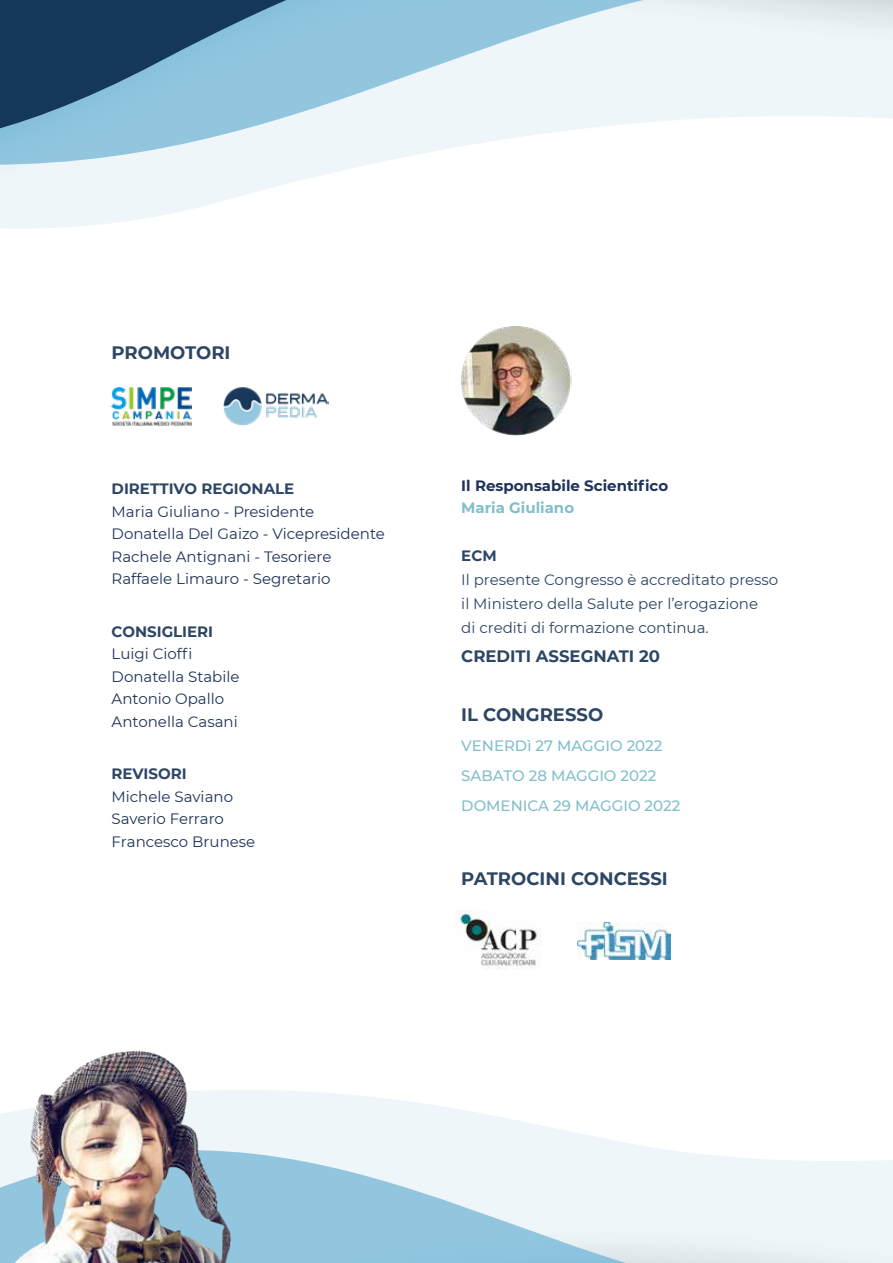
<style>
.page{position:relative;width:893px;height:1263px;background:#fff}
.page>*{position:absolute;margin:0;border:0;box-sizing:border-box;transform-origin:0 0}
.t1{font:700 18px "Montserrat";color:#2d4664}
.t2{font:700 16.5px "Montserrat";color:#2d4664}
.t3{font:15px/22.5px "Montserrat";color:#1f3258}
.t4{font:15px/24px "Montserrat";color:#2d4664}
.t5{font:500 15px/30px "Montserrat";color:#82bfc9}
.t6{font:700 15px "Montserrat";color:#2d4664}
.t7{font:700 15px "Montserrat";color:#1f3258}
.t8{font:700 15px "Montserrat";color:#82bfc9}
</style>
<div class="page">
<svg style="left:242px;top:1090px;width:651px;height:173px;fill:#eef6fa"></svg>
<svg style="left:0;top:216px;width:156px;height:12px"></svg>
<svg style="left:0;top:0;width:893px;height:216px"></svg>
<img style="left:0;top:1051px;width:242px;height:212px">
<img style="left:224px;top:387px;width:105px;height:39px">
<img style="left:112px;top:388px;width:79px;height:39px">
<img style="left:455px;top:910px;width:86px;height:59px">
<img style="left:461px;top:326px;width:111px;height:110px">
<img style="left:577px;top:922px;width:93px;height:37px">
<p class="t1" style="left:112px;top:339px;width:120px">PROMOTORI</p>
<p class="t6" style="left:112px;top:478px;width:184px">DIRETTIVO REGIONALE</p>
<p class="t3" style="left:112px;top:499px;width:275px">Maria Giuliano - Presidente<br>Donatella Del Gaizo - Vicepresidente<br>Rachele Antignani - Tesoriere<br>Raffaele Limauro - Segretario</p>
<p class="t6" style="left:112px;top:620px;width:103px">CONSIGLIERI</p>
<p class="t3" style="left:112px;top:642px;width:129px">Luigi Cioffi<br>Donatella Stabile<br>Antonio Opallo<br>Antonella Casani</p>
<p class="t6" style="left:112px;top:763px;width:76px">REVISORI</p>
<p class="t3" style="left:112px;top:784px;width:145px">Michele Saviano<br>Saverio Ferraro<br>Francesco Brunese</p>
<p class="t7" style="left:461px;top:475px;width:208px">Il Responsabile Scientifico</p>
<p class="t8" style="left:461px;top:497px;width:114px">Maria Giuliano</p>
<p class="t6" style="left:461px;top:545px;width:37px">ECM</p>
<p class="t4" style="left:461px;top:567px;width:319px">Il presente Congresso è accreditato presso il Ministero della Salute per l’erogazione<br>di crediti di formazione continua.</p>
<p class="t2" style="left:461px;top:644px;width:200px">CREDITI ASSEGNATI 20</p>
<p class="t1" style="left:461px;top:702px;width:143px">IL CONGRESSO</p>
<p class="t5" style="left:461px;top:730px;width:221px">VENERDì 27 MAGGIO 2022<br>SABATO 28 MAGGIO 2022<br>DOMENICA 29 MAGGIO 2022</p>
<p class="t1" style="left:461px;top:865px;width:208px">PATROCINI CONCESSI</p>
</div>
